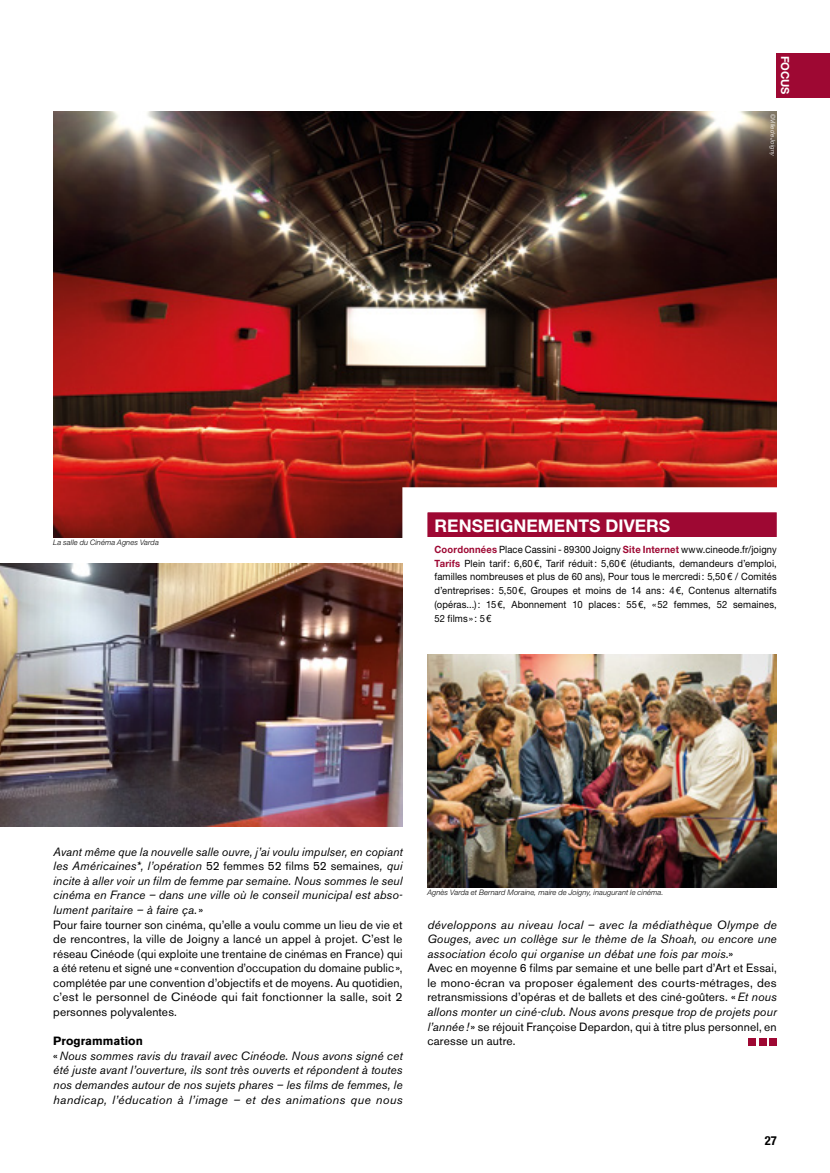
<style>
.page{position:relative;width:830px;height:1173px;background:#fff}
.page>*{position:absolute;margin:0;border:0;box-sizing:border-box;transform-origin:0 0}
.t1{font:700 17.5px "Helvetica Neue LT Std";letter-spacing:.005em;color:#fff}
.t2{font:700 condensed 12.5px "Helvetica Neue LT Std";color:#000}
.t3{font:11.88px/14.6px "Akzidenz Grotesk BE";letter-spacing:.01em;color:#000}
.t4{font:italic 11.88px/14.6px "Akzidenz Grotesk BE";letter-spacing:.01em;color:#000}
.t5{font:700 11.12px "Helvetica Neue LT Std";color:#fff}
.t6{font:10px/13.9px "Helvetica Neue LT Std";letter-spacing:.015em;color:#000;text-align:justify;scale:.94 1}
.t7{font:italic 300 7.5px "Helvetica Neue LT Std";letter-spacing:.015em;color:#000}
.t8{font:italic 300 6.25px "Helvetica Neue LT Std";color:#fff}
.s1{font-weight:700;color:#9e0833}
.s2{font-style:italic}
.s3{font-weight:700;font-style:normal}
.s4{font-style:normal}
</style>
<div class="page">
<div style="left:776px;top:53px;width:53px;height:44px;background:#9e0833"></div>
<img style="left:53px;top:112px;width:723px;height:426px">
<div style="left:748px;top:1038px;width:7px;height:7px;background:#9e0833"></div>
<div style="left:758px;top:1038px;width:7px;height:7px;background:#9e0833"></div>
<div style="left:769px;top:1038px;width:7px;height:7px;background:#9e0833"></div>
<svg style="left:389px;top:475px;width:388px;height:191px"></svg>
<img style="left:0;top:564px;width:402px;height:262px">
<img style="left:427px;top:654px;width:349px;height:233px">
<p class="t5" style="left:791px;top:56px;width:40px;rotate:90deg">FOCUS</p>
<p class="t8" style="left:776px;top:114px;width:44px;rotate:90deg">©Ville de Joigny</p>
<p class="t7" style="left:53px;top:538px;width:107px">La salle du Cinéma Agnes Varda</p>
<h1 class="t1" style="left:434px;top:515px;width:237px">RENSEIGNEMENTS DIVERS</h1>
<p class="t6" style="left:434px;top:542px;width:365px"><span class="s1">Coordonnées</span> Place Cassini - 89300 Joigny <span class="s1">Site Internet</span> www.cineode.fr/joigny <span class="s1">Tarifs</span> Plein tarif: 6,60€, Tarif réduit: 5,60€ (étudiants, demandeurs d’emploi, familles nombreuses et plus de 60 ans), Pour tous le mercredi: 5,50€ / Comités d’entreprises: 5,50€, Groupes et moins de 14 ans : 4€, Contenus alternatifs (opéras...): 15€, Abonnement 10 places : 55€, «52 femmes, 52 semaines, 52 films»: 5€</p>
<p class="t3" style="left:53px;top:844px;width:351px"><span class="s2">Avant même que la nouvelle salle ouvre, j’ai voulu impulser, en copiant les Américaines*, l’opération</span> 52 femmes 52 films 52 semaines<span class="s2">, qui incite à aller voir un film de femme par semaine. Nous sommes le seul cinéma en France – dans une ville où le conseil municipal est abso&shy;lument paritaire – à faire ça</span>.»<br>Pour faire tourner son cinéma, qu’elle a voulu comme un lieu de vie et de rencontres, la ville de Joigny a lancé un appel à projet. C’est le réseau Cinéode (qui exploite une trentaine de cinémas en France) qui a été retenu et signé une «convention d’occupation du domaine public», complétée par une convention d’objectifs et de moyens. Au quotidien, c’est le personnel de Cinéode qui fait fonctionner la salle, soit 2 personnes polyvalentes.</p>
<p class="t4" style="left:53px;top:1034px;width:351px"><span class="s3">Programmation<br></span><span class="s4">«</span>Nous sommes ravis du travail avec Cinéode. Nous avons signé cet été juste avant l’ouverture, ils sont très ouverts et répondent à toutes nos demandes autour de nos sujets phares – les films de femmes, le handicap, l’éducation à l’image – et des animations que nous</p>
<p class="t7" style="left:427px;top:887px;width:237px">Agnès Varda et Bernard Moraine, maire de Joigny, inaugurant le cinéma.</p>
<p class="t3" style="left:427px;top:917px;width:351px"><span class="s2">développons au niveau local – avec la médiathèque Olympe de Gouges, avec un collège sur le thème de la Shoah, ou encore une association écolo qui organise un débat une fois par mois</span>.»<br>Avec en moyenne 6 films par semaine et une belle part d’Art et Essai, le mono-écran va proposer également des courts-métrages, des retransmissions d’opéras et de ballets et des ciné-goûters. «<span class="s2">Et nous allons monter un ciné-club. Nous avons presque trop de projets pour l’année!</span>» se réjouit Françoise Depardon, qui à titre plus personnel, en caresse un autre.</p>
<p class="t2" style="left:764px;top:1132px;width:13px">27</p>
</div>
